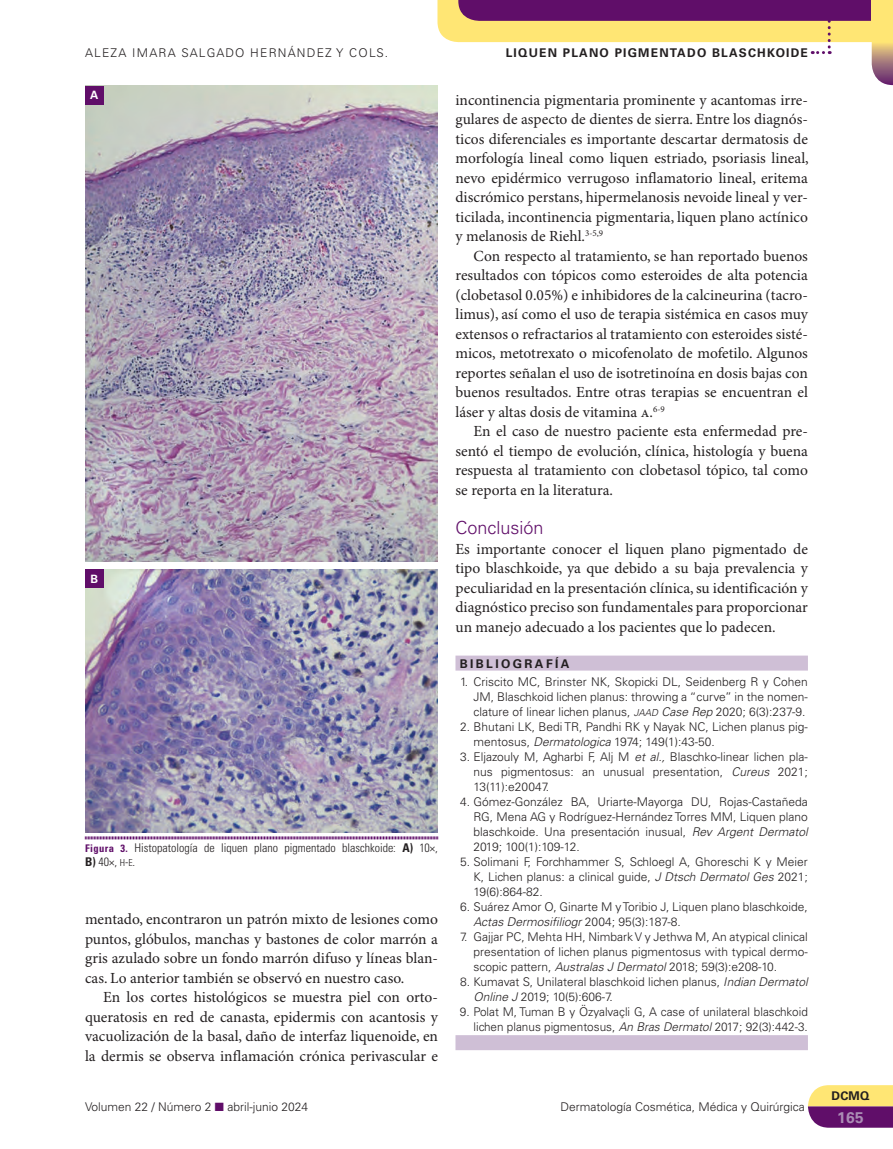
<style>
.page{position:relative;width:893px;height:1149px;background:#fff}
.page>*{position:absolute;margin:0;border:0;box-sizing:border-box;transform-origin:0 0}
.t1{font:300 18px "Univers LT Std";color:#600e69}
.t2{font:15.45px/19.5px "Minion Pro";color:#231f20;text-align:justify}
.t3{font:700 15.45px "Univers LT Std";color:#aa8cb4}
.t4{font:300 12px/15px "Univers LT Std";color:#231f20;text-align:justify}
.t5{font:300 condensed 12px/13.5px "Univers LT Std";color:#231f20}
.t6{font:700 12px "Univers LT Std";letter-spacing:.1em;color:#231f20}
.t7{font:300 12px "Univers LT Std";letter-spacing:.1em;color:#231f20}
.t8{font:700 12px "Univers LT Std";letter-spacing:.2em;color:#231f20}
.t9{font:700 11.4px "Univers LT Std";color:#fff}
.s1{font-weight:700;font-size:10.5px;color:#600e69}
.s2{font-weight:700}
.s3{font-family:"Univers LT Std Light Cn SC800";font-weight:400;font-stretch:normal;font-size:9.6px}
.s4{font-family:"Univers LT Std Light Cn SC800";font-weight:400;font-stretch:normal}
.s5{color:#600e69}
.s6{font-family:"Univers LT Std Light Obl SC800";font-weight:400;font-size:9.6px}
.s7{font-style:italic}
</style>
<div class="page">
<svg style="left:437px;top:0;width:456px;height:85px"></svg>
<svg style="left:808px;top:1085px;width:85px;height:42px;background:#b48276"></svg>
<div style="left:872px;top:0;width:21px;height:42px;background:#ffe674"></div>
<img style="left:85px;top:85px;width:352px;height:476px">
<img style="left:85px;top:569px;width:352px;height:263px">
<div style="left:455px;top:655px;width:353px;height:15px;background:#cfbfd6"></div>
<div style="left:455px;top:1034px;width:353px;height:15px;background:#cfbfd6"></div>
<svg style="left:85px;top:836px;width:353px;height:3px"></svg>
<div style="left:85px;top:86px;width:19px;height:19px;background:#600e69"></div>
<div style="left:85px;top:569px;width:19px;height:19px;background:#600e69"></div>
<p class="t7" style="left:85px;top:46px;width:304px">ALEZA IMARA SALGADO HERNÁNDEZ Y COLS.</p>
<p class="t9" style="left:90px;top:89px;width:10px">A</p>
<p class="t9" style="left:91px;top:572px;width:9px">B</p>
<p class="t5" style="left:85px;top:841px;width:354px"><span class="s1">Figura 3.</span> Histopatología de liquen plano pigmentado blaschkoide: <span class="s2">A)</span> 10×,<br><span class="s2">B)</span> 40×, <span class="s3">h</span><span class="s4">-</span><span class="s3">e</span>.</p>
<p class="t2" style="left:85px;top:909px;width:354px">mentado, encontraron un patrón mixto de lesiones como puntos, glóbulos, manchas y bastones de color marrón a gris azulado sobre un fondo marrón difuso y líneas blan&shy;cas. Lo anterior también se observó en nuestro caso.</p>
<p class="t2" style="left:85px;top:987px;width:354px;text-indent:18px">En los cortes histológicos se muestra piel con orto&shy;queratosis en red de canasta, epidermis con acantosis y vacuolización de la basal, daño de interfaz liquenoide, en la dermis se observa inflamación crónica perivascular e</p>
<p class="t4" style="left:85px;top:1098px;width:225px">Volumen 22 / Número 2 <span class="s5">■</span> abril-junio 2024</p>
<p class="t6" style="left:506px;top:46px;width:304px">LIQUEN PLANO PIGMENTADO BLASCHKOIDE</p>
<p class="t2" style="left:455px;top:90px;width:355px">incontinencia pigmentaria prominente y acantomas irre&shy;gulares de aspecto de dientes de sierra. Entre los diagnós&shy;ticos diferenciales es importante descartar dermatosis de morfología lineal como liquen estriado, psoriasis lineal, nevo epidérmico verrugoso inflamatorio lineal, eritema discrómico perstans, hipermelanosis nevoide lineal y ver&shy;ticilada, incontinencia pigmentaria, liquen plano actínico y melanosis de Riehl.<sup>3-5,9</sup></p>
<p class="t2" style="left:455px;top:246px;width:354px;text-indent:18px">Con respecto al tratamiento, se han reportado buenos resultados con tópicos como esteroides de alta potencia (clobetasol 0.05%) e inhibidores de la calcineurina (tacro&shy;limus), así como el uso de terapia sistémica en casos muy extensos o refractarios al tratamiento con esteroides sisté&shy;micos, metotrexato o micofenolato de mofetilo. Algunos reportes señalan el uso de isotretinoína en dosis bajas con buenos resultados. Entre otras terapias se encuentran el láser y altas dosis de vitamina a.<sup>6-9</sup></p>
<p class="t2" style="left:455px;top:422px;width:354px;text-indent:18px">En el caso de nuestro paciente esta enfermedad pre&shy;sentó el tiempo de evolución, clínica, histología y buena respuesta al tratamiento con clobetasol tópico, tal como se reporta en la literatura.</p>
<p class="t1" style="left:455px;top:516px;width:90px">Conclusión</p>
<p class="t2" style="left:455px;top:539px;width:354px">Es importante conocer el liquen plano pigmentado de tipo blaschkoide, ya que debido a su baja prevalencia y peculiaridad en la presentación clínica, su identificación y diagnóstico preciso son fundamentales para proporcionar un manejo adecuado a los pacientes que lo padecen.</p>
<p class="t8" style="left:460px;top:656px;width:111px">BIBLIOGRAFÍA</p>
<p class="t4" style="left:473px;top:673px;width:336px;text-indent:-13px">1. Criscito MC, Brinster NK, Skopicki DL, Seidenberg R y Cohen JM, Blaschkoid lichen planus: throwing a “curve” in the nomen&shy;clature of linear lichen planus, <span class="s6">jaad</span> <span class="s7">Case Rep</span> 2020; 6(3):237-9.</p>
<p class="t4" style="left:473px;top:718px;width:336px;text-indent:-13px">2. Bhutani LK, Bedi TR, Pandhi RK y Nayak NC, Lichen planus pig&shy;mentosus, <span class="s7">Dermatologica</span> 1974; 149(1):43-50.</p>
<p class="t4" style="left:473px;top:748px;width:336px;text-indent:-14px">3. Eljazouly M, Agharbi F, Alj M <span class="s7">et al.,</span> Blaschko-linear lichen pla&shy;nus pigmentosus: an unusual presentation, <span class="s7">Cureus</span> 2021; 13(11):e20047.</p>
<p class="t4" style="left:473px;top:793px;width:336px;text-indent:-13px">4. Gómez-González BA, Uriarte-Mayorga DU, Rojas-Castañeda RG, Mena AG y Rodríguez-Hernández Torres MM, Liquen plano blaschkoide. Una presentación inusual, <span class="s7">Rev Argent Dermatol </span>2019; 100(1):109-12.</p>
<p class="t4" style="left:473px;top:853px;width:336px;text-indent:-13px">5. Solimani F, Forchhammer S, Schloegl A, Ghoreschi K y Meier K, Lichen planus: a clinical guide, <span class="s7">J Dtsch Dermatol Ges</span> 2021; 19(6):864-82.</p>
<p class="t4" style="left:473px;top:898px;width:336px;text-indent:-13px">6. Suárez Amor O, Ginarte M y Toribio J, Liquen plano blaschkoide,<br><span class="s7">Actas Dermosifiliogr</span> 2004; 95(3):187-8.</p>
<p class="t4" style="left:473px;top:928px;width:336px;text-indent:-13px">7. Gajjar PC, Mehta HH, Nimbark V y Jethwa M, An atypical clinical presentation of lichen planus pigmentosus with typical dermo&shy;scopic pattern, <span class="s7">Australas J Dermatol</span> 2018; 59(3):e208-10.</p>
<p class="t4" style="left:473px;top:973px;width:336px;text-indent:-13px">8. Kumavat S, Unilateral blaschkoid lichen planus, <span class="s7">Indian Dermatol<br>Online J</span> 2019; 10(5):606-7.</p>
<p class="t4" style="left:460px;top:1003px;width:349px;text-align:right">9. Polat M, Tuman B y Özyalvaçli G, A case of unilateral blaschkoid lichen planus pigmentosus, <span class="s7">An Bras Dermatol</span> 2017; 92(3):442-3.</p>
<p class="t4" style="left:560px;top:1098px;width:246px">Dermatología Cosmética, Médica y Quirúrgica</p>
<p class="t6" style="left:831px;top:1088px;width:40px">DCMQ</p>
<p class="t3" style="left:837px;top:1107px;width:28px">165</p>
</div>
